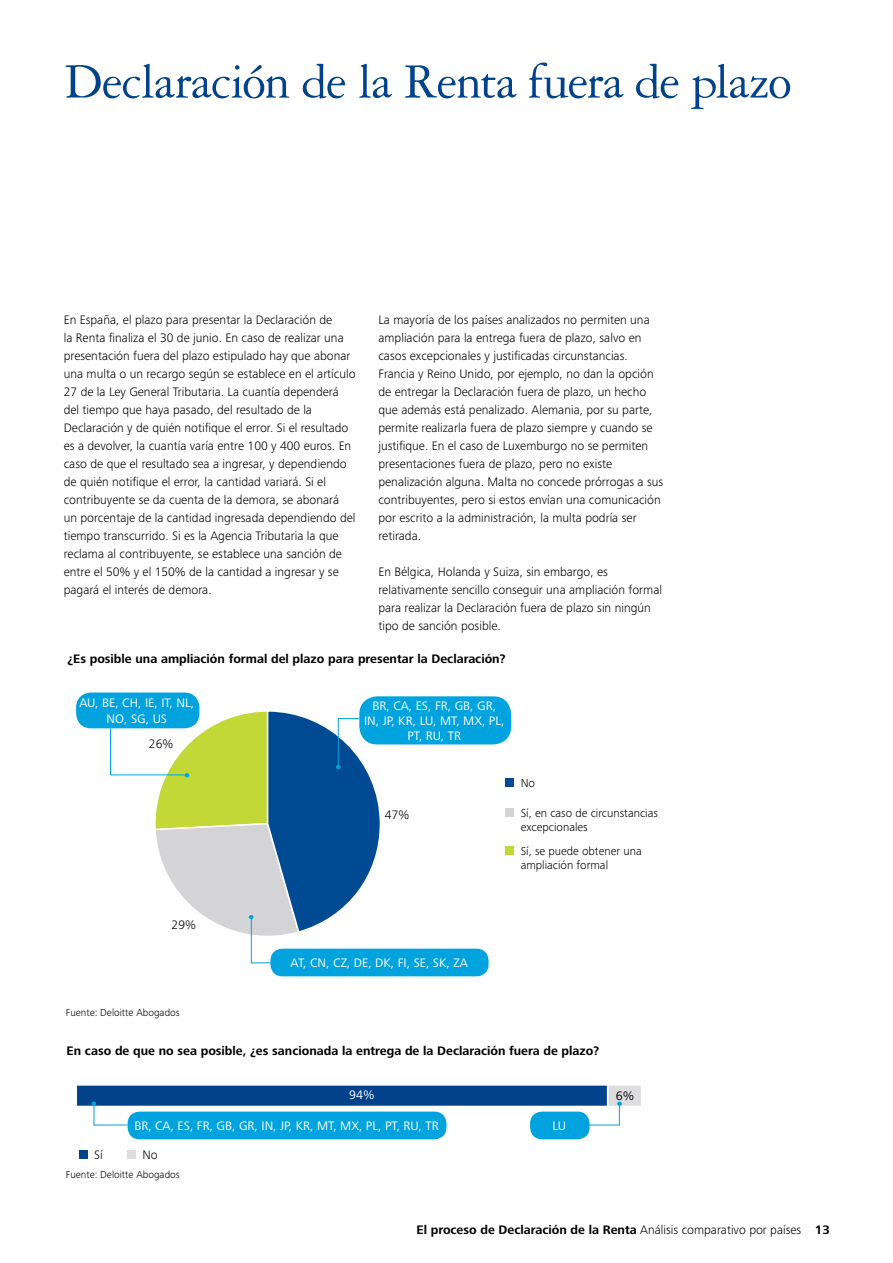
<style>
.page{position:relative;width:893px;height:1263px;background:#fff}
.page>*{position:absolute;margin:0;border:0;box-sizing:border-box;transform-origin:0 0}
.t1{font:52.5px "Garamond 3 LT Std";letter-spacing:-.02em;color:#00438b}
.t2{font:300 12.75px/18px "Frutiger Next Pro";color:#000}
.t3{font:700 12.75px "Frutiger Next Pro";color:#000}
.t4{font:12.75px/15.3px "Frutiger Next Pro";color:#fff;text-align:center}
.t5{font:12.75px "Frutiger Next Pro";color:#000}
.t6{font:300 12px/14.4px "Frutiger Next Pro";color:#000}
.t7{font:300 10.5px "Frutiger Next Pro";color:#000}
.s1{font-weight:300}
</style>
<div class="page">
<div style="left:505px;top:778px;width:9px;height:9px;background:#004a94"></div>
<div style="left:505px;top:808px;width:9px;height:9px;background:#d4d4d6"></div>
<div style="left:505px;top:846px;width:9px;height:9px;background:#c1d837"></div>
<div style="left:359px;top:696px;width:152px;height:48px;background:#00a3de;border-radius:18px"></div>
<div style="left:76px;top:692px;width:123px;height:36px;background:#00a3de;border-radius:15px"></div>
<div style="left:270px;top:949px;width:219px;height:27px;background:#00a3de;border-radius:12px"></div>
<svg style="left:110px;top:709px;width:272px;height:255px"></svg>
<div style="left:608px;top:1085px;width:33px;height:21px;background:#dddcdf"></div>
<div style="left:607px;top:1084px;width:35px;height:23px;border:2px solid #fff"></div>
<div style="left:76px;top:1085px;width:532px;height:21px;background:#01428b"></div>
<div style="left:76px;top:1084px;width:532px;height:23px;border:2px solid #fff"></div>
<div style="left:79px;top:1150px;width:8px;height:9px;background:#01428b"></div>
<div style="left:127px;top:1150px;width:9px;height:9px;background:#dddcdf"></div>
<div style="left:530px;top:1111px;width:60px;height:28px;background:#00a3de;border-radius:12px"></div>
<div style="left:128px;top:1111px;width:318px;height:28px;background:#00a3de;border-radius:12px"></div>
<svg style="left:585px;top:1101px;width:37px;height:25px"></svg>
<svg style="left:91px;top:1101px;width:37px;height:25px"></svg>
<h1 class="t1" style="left:64px;top:53px;width:729px">Declaración de la Renta fuera de plazo</h1>
<p class="t2" style="left:64px;top:311px;width:293px">En España, el plazo para presentar la Declaración de<br>la Renta finaliza el 30 de junio. En caso de realizar una presentación fuera del plazo estipulado hay que abonar una multa o un recargo según se establece en el artículo 27 de la Ley General Tributaria. La cuantía dependerá del tiempo que haya pasado, del resultado de la Declaración y de quién notifique el error. Si el resultado es a devolver, la cuantía varía entre 100 y 400 euros. En caso de que el resultado sea a ingresar, y dependiendo de quién notifique el error, la cantidad variará. Si el contribuyente se da cuenta de la demora, se abonará un porcentaje de la cantidad ingresada dependiendo del tiempo transcurrido. Si es la Agencia Tributaria la que reclama al contribuyente, se establece una sanción de entre el 50% y el 150% de la cantidad a ingresar y se pagará el interés de demora.</p>
<p class="t2" style="left:378px;top:311px;width:286px">La mayoría de los países analizados no permiten una ampliación para la entrega fuera de plazo, salvo en casos excepcionales y justificadas circunstancias.<br>Francia y Reino Unido, por ejemplo, no dan la opción de entregar la Declaración fuera de plazo, un hecho que además está penalizado. Alemania, por su parte, permite realizarla fuera de plazo siempre y cuando se justifique. En el caso de Luxemburgo no se permiten presentaciones fuera de plazo, pero no existe penalización alguna. Malta no concede prórrogas a sus contribuyentes, pero si estos envían una comunicación por escrito a la administración, la multa podría ser retirada.</p>
<p class="t2" style="left:378px;top:563px;width:285px">En Bélgica, Holanda y Suiza, sin embargo, es relativamente sencillo conseguir una ampliación formal para realizar la Declaración fuera de plazo sin ningún tipo de sanción posible.</p>
<p class="t3" style="left:67px;top:651px;width:440px">¿Es posible una ampliación formal del plazo para presentar la Declaración?</p>
<p class="t4" style="left:79px;top:695px;width:116px">AU, BE, CH, IE, IT, NL,<br>NO, SG, US</p>
<p class="t2" style="left:149px;top:735px;width:26px">26%</p>
<p class="t2" style="left:172px;top:915px;width:26px">29%</p>
<p class="t7" style="left:66px;top:1006px;width:115px">Fuente: Deloitte Abogados</p>
<p class="t4" style="left:364px;top:698px;width:142px">BR, CA, ES, FR, GB, GR,<br>IN, JP, KR, LU, MT, MX, PL,<br>PT, RU, TR</p>
<p class="t2" style="left:385px;top:806px;width:26px">47%</p>
<p class="t6" style="left:521px;top:775px;width:16px">No</p>
<p class="t6" style="left:521px;top:805px;width:139px">Sí, en caso de circunstancias excepcionales</p>
<p class="t6" style="left:521px;top:844px;width:123px">Sí, se puede obtener una ampliación formal</p>
<p class="t4" style="left:291px;top:955px;width:179px">AT, CN, CZ, DE, DK, FI, SE, SK, ZA</p>
<p class="t3" style="left:67px;top:1043px;width:534px">En caso de que no sea posible, ¿es sancionada la entrega de la Declaración fuera de plazo?</p>
<p class="t4" style="left:349px;top:1087px;width:27px">94%</p>
<p class="t5" style="left:616px;top:1089px;width:20px">6%</p>
<p class="t4" style="left:134px;top:1118px;width:306px">BR, CA, ES, FR, GB, GR, IN, JP, KR, MT, MX, PL, PT, RU, TR</p>
<p class="t4" style="left:552px;top:1118px;width:15px">LU</p>
<p class="t2" style="left:94px;top:1145px;width:10px">Sí</p>
<p class="t2" style="left:143px;top:1145px;width:17px">No</p>
<p class="t7" style="left:66px;top:1168px;width:115px">Fuente: Deloitte Abogados</p>
<p class="t3" style="left:417px;top:1222px;width:415px">El proceso de Declaración de la Renta <span class="s1">Análisis comparativo por países</span> 13</p>
</div>
